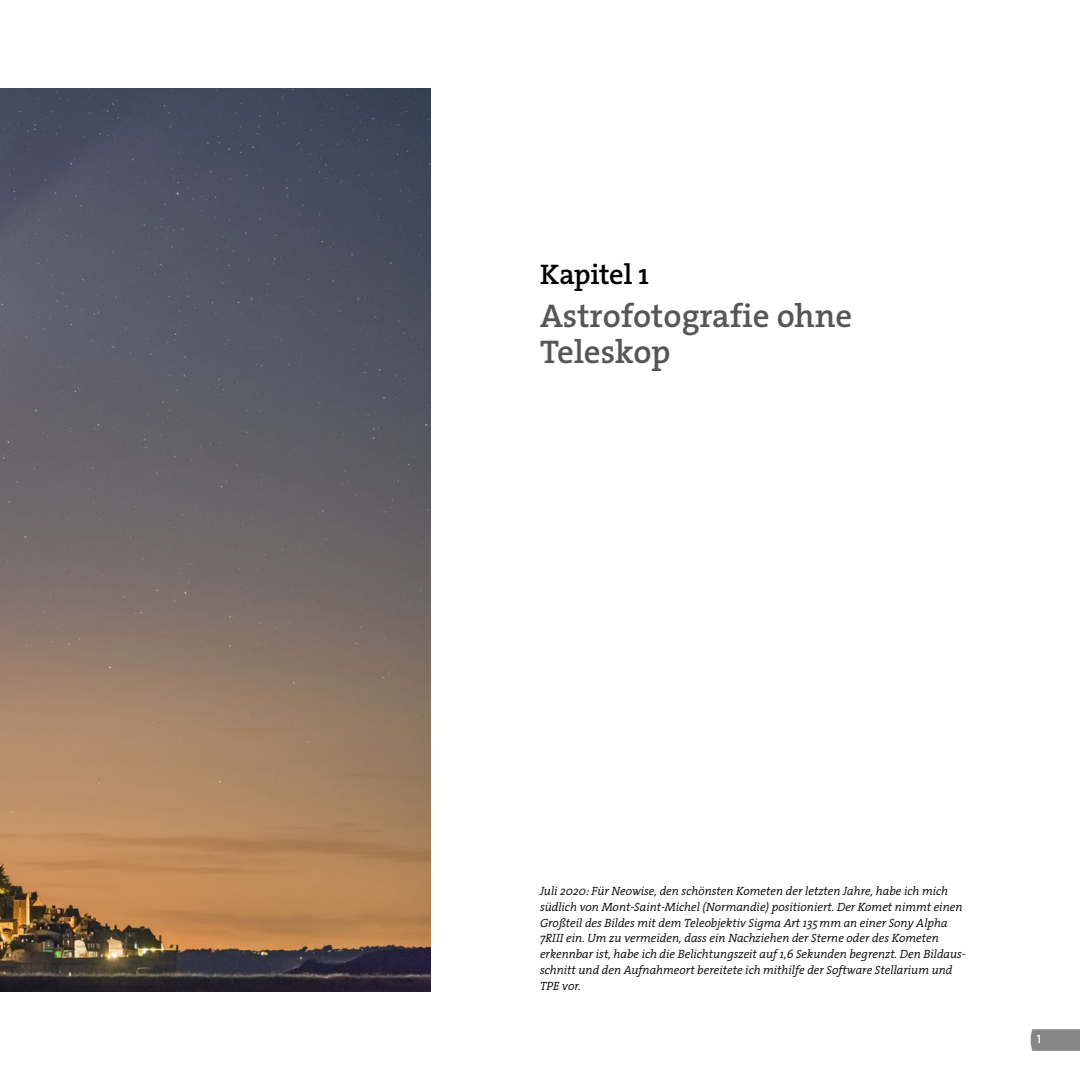
<style>
.page{position:relative;width:1080px;height:1080px;background:#fff}
.page>*{position:absolute;margin:0;border:0;box-sizing:border-box;transform-origin:0 0}
._120_Heading1{font:33px/36px "The Serif HP6 Se Bld";color:#565655}
._119_Heading1_num{font:28.5px "The Serif HP6 Se Bld";letter-spacing:-.015em;color:#000}
._330_Figure_Caption{font:12px/15.8px "The Serif HP4 Se Lig IT";color:#000}
.t1{font:600 12px "The Sans C4 s";color:#fff}
</style>
<div class="page">
<svg style="left:1031px;top:1029px;width:49px;height:22px"></svg>
<img style="left:0;top:89px;width:430px;height:902px">
<p class="_119_Heading1_num" style="left:540px;top:256px;width:111px">Kapitel 1</p>
<p class="_120_Heading1" style="left:540px;top:298px;width:314px">Astrofotografie ohne<br>Teleskop</p>
<p class="_330_Figure_Caption" style="left:540px;top:884px;width:427px">Juli 2020: Für Neowise, den schönsten Kometen der letzten Jahre, habe ich mich südlich von Mont-Saint-Michel (Normandie) positioniert. Der Komet nimmt einen Großteil des Bildes mit dem Teleobjektiv Sigma Art 135mm an einer Sony Alpha 7RIII ein. Um zu vermeiden, dass ein Nachziehen der Sterne oder des Kometen erkennbar ist, habe ich die Belichtungszeit auf 1,6 Sekunden begrenzt. Den Bildaus&shy;schnitt und den Aufnahmeort bereitete ich mithilfe der Software Stellarium und TPE vor.</p>
<p class="t1" style="left:1037px;top:1032px;width:6px">1</p>
</div>
